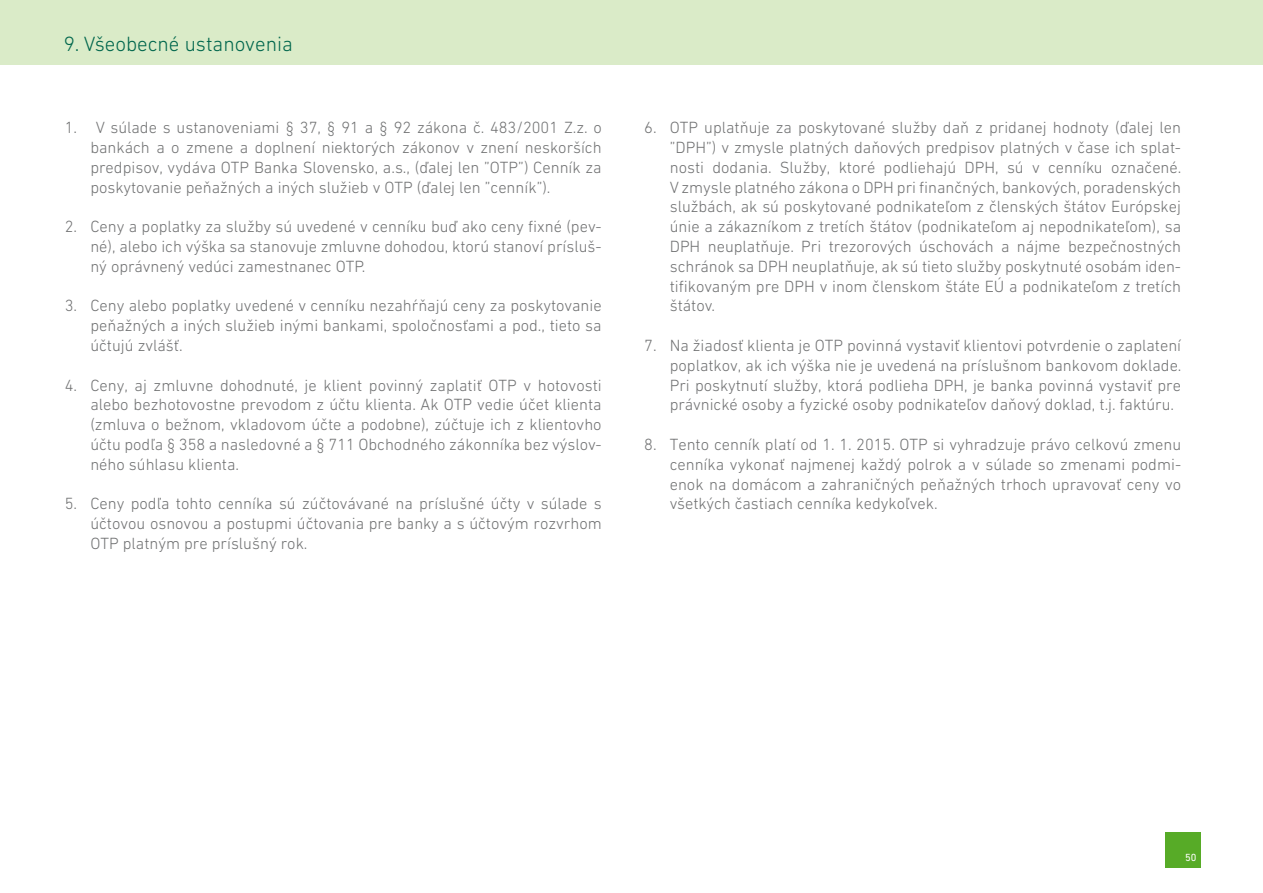
<style>
.page{position:relative;width:1263px;height:893px;background:#fff}
.page>*{position:absolute;margin:0;border:0;box-sizing:border-box;transform-origin:0 0}
.t1{font:300 21px "DIN Next W1 G";color:#00664c}
.t2{font:300 16.5px/19.8px "DIN Next W1 G";color:#707172;text-align:justify}
.t3{font:10.5px "DIN Next W1 G";color:#fff}
</style>
<div class="page">
<div style="left:1165px;top:832px;width:36px;height:36px;background:#57ab27"></div>
<div style="left:0;top:0;width:1263px;height:64px;background:#daebc8"></div>
<p class="t1" style="left:64px;top:32px;width:231px">9. Všeobecné ustanovenia</p>
<p class="t2" style="left:90px;top:117px;width:513px;text-indent:-26px">1. V súlade s ustanoveniami § 37, § 91 a § 92 zákona č. 483/2001 Z.z. o bankách a o zmene a doplnení niektorých zákonov v znení neskorších predpisov, vydáva OTP Banka Slovensko, a.s., (ďalej len ”OTP”) Cenník za poskytovanie peňažných a iných služieb v OTP (ďalej len ”cenník”).</p>
<p class="t2" style="left:90px;top:216px;width:513px;text-indent:-26px">2. Ceny a poplatky za služby sú uvedené v cenníku buď ako ceny fixné (pev&shy;né), alebo ich výška sa stanovuje zmluvne dohodou, ktorú stanoví prísluš&shy;ný oprávnený vedúci zamestnanec OTP.</p>
<p class="t2" style="left:90px;top:296px;width:513px;text-indent:-26px">3. Ceny alebo poplatky uvedené v cenníku nezahŕňajú ceny za poskytovanie peňažných a iných služieb inými bankami, spoločnosťami a pod., tieto sa účtujú zvlášť.</p>
<p class="t2" style="left:90px;top:375px;width:513px;text-indent:-26px">4. Ceny, aj zmluvne dohodnuté, je klient povinný zaplatiť OTP v hotovosti alebo bezhotovostne prevodom z účtu klienta. Ak OTP vedie účet klienta (zmluva o bežnom, vkladovom účte a podobne), zúčtuje ich z klientovho účtu podľa § 358 a nasledovné a § 711 Obchodného zákonníka bez výslov&shy;ného súhlasu klienta.</p>
<p class="t2" style="left:90px;top:494px;width:513px;text-indent:-26px">5. Ceny podľa tohto cenníka sú zúčtovávané na príslušné účty v súlade s účtovou osnovou a postupmi účtovania pre banky a s účtovým rozvrhom OTP platným pre príslušný rok.</p>
<p class="t2" style="left:670px;top:117px;width:513px;text-indent:-26px">6. OTP uplatňuje za poskytované služby daň z pridanej hodnoty (ďalej len ”DPH”) v zmysle platných daňových predpisov platných v čase ich splat&shy;nosti dodania. Služby, ktoré podliehajú DPH, sú v cenníku označené.<br>V zmysle platného zákona o DPH pri finančných, bankových, poradenských službách, ak sú poskytované podnikateľom z členských štátov Európskej únie a zákazníkom z tretích štátov (podnikateľom aj nepodnikateľom), sa DPH neuplatňuje. Pri trezorových úschovách a nájme bezpečnostných schránok sa DPH neuplatňuje, ak sú tieto služby poskytnuté osobám iden&shy;tifikovaným pre DPH v inom členskom štáte EÚ a podnikateľom z tretích štátov.</p>
<p class="t2" style="left:670px;top:335px;width:513px;text-indent:-26px">7. Na žiadosť klienta je OTP povinná vystaviť klientovi potvrdenie o zaplatení poplatkov, ak ich výška nie je uvedená na príslušnom bankovom doklade.<br>Pri poskytnutí služby, ktorá podlieha DPH, je banka povinná vystaviť pre právnické osoby a fyzické osoby podnikateľov daňový doklad, t.j. faktúru.</p>
<p class="t2" style="left:670px;top:434px;width:513px;text-indent:-26px">8. Tento cenník platí od 1. 1. 2015. OTP si vyhradzuje právo celkovú zmenu cenníka vykonať najmenej každý polrok a v súlade so zmenami podmi&shy;enok na domácom a zahraničných peňažných trhoch upravovať ceny vo všetkých častiach cenníka kedykoľvek.</p>
<p class="t3" style="left:1185px;top:851px;width:13px">50</p>
</div>
